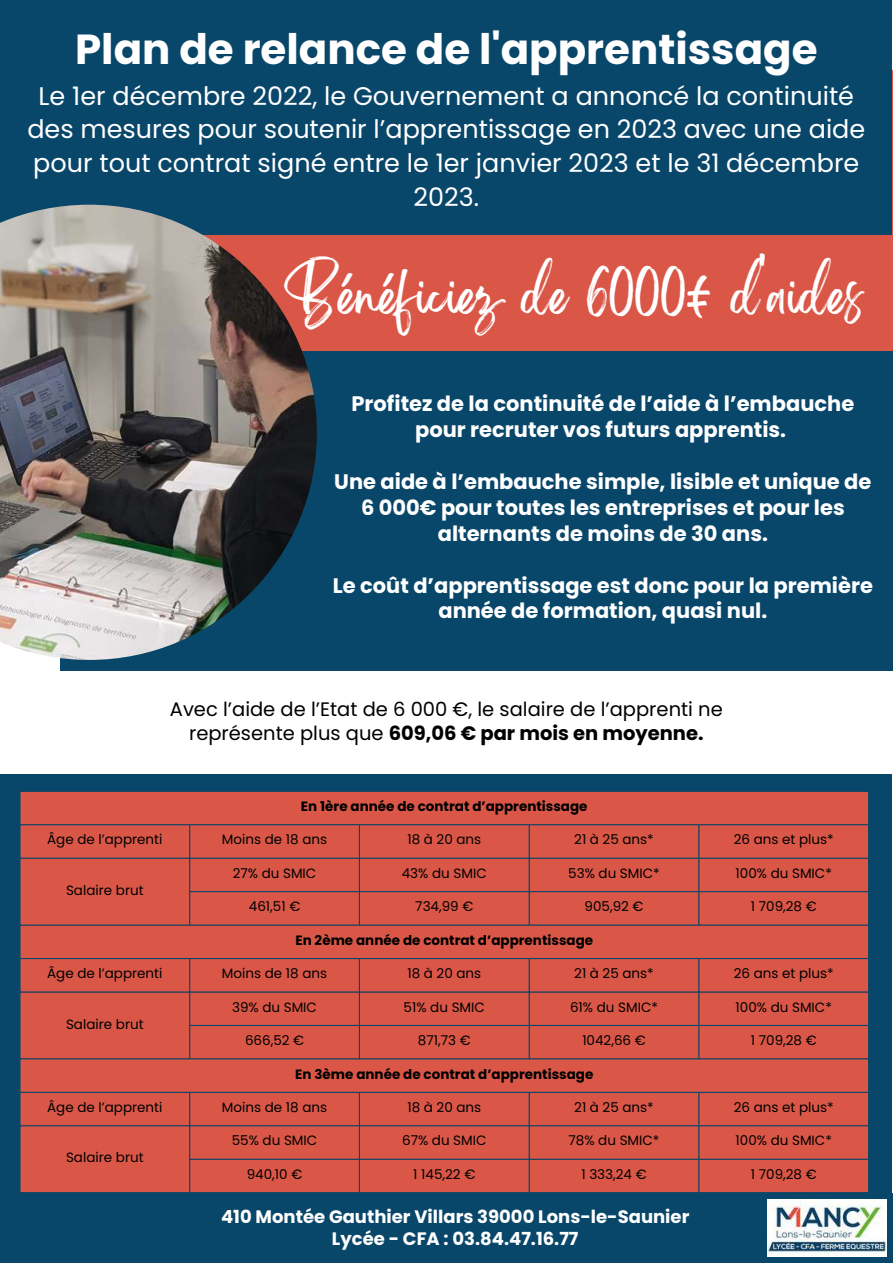
<style>
.page{position:relative;width:893px;height:1264px;background:#fff}
.page>*{position:absolute;margin:0;border:0;box-sizing:border-box;transform-origin:0 0}
.t1{font:46.5px "Brightwall";color:#fff}
.t2{font:700 42px "Poppins";color:#fff}
.t3{font:25.5px/33.8px "Poppins";color:#fff;text-align:center}
.t4{font:700 21px/25.8px "Poppins";color:#fff;text-align:center}
.t5{font:19.5px/24.8px "Poppins";color:#000;text-align:center}
.t6{font:700 18px/22.5px "Poppins";color:#fff;text-align:center}
.t7{font:13.5px "Poppins";color:#000}
.t8{font:700 13.5px "Poppins";color:#000}
.s1{font-weight:700}
</style>
<div class="page">
<div style="left:0;top:774px;width:891px;height:488px;background:#09476a"></div>
<div style="left:0;top:1193px;width:892px;height:69px;background:#09476a"></div>
<img style="left:767px;top:1199px;width:119px;height:57px">
<div style="left:60px;top:223px;width:832px;height:447px;background:#09476a"></div>
<div style="left:0;top:71px;width:892px;height:280px;background:#da5748"></div>
<div style="left:0;top:0;width:891px;height:234px;background:#09476a"></div>
<div style="left:21px;top:791px;width:847px;height:401px;background:#da5748"></div>
<hr style="left:189px;top:825px;width:1px;height:99px;background:#09476a">
<hr style="left:189px;top:959px;width:1px;height:99px;background:#09476a">
<hr style="left:189px;top:1092px;width:1px;height:100px;background:#09476a">
<hr style="left:359px;top:825px;width:1px;height:99px;background:#09476a">
<hr style="left:359px;top:959px;width:1px;height:99px;background:#09476a">
<hr style="left:359px;top:1092px;width:1px;height:100px;background:#09476a">
<hr style="left:528px;top:825px;width:1px;height:99px;background:#09476a">
<hr style="left:528px;top:959px;width:1px;height:99px;background:#09476a">
<hr style="left:528px;top:1092px;width:1px;height:100px;background:#09476a">
<hr style="left:698px;top:825px;width:1px;height:99px;background:#09476a">
<hr style="left:698px;top:959px;width:1px;height:99px;background:#09476a">
<hr style="left:698px;top:1092px;width:1px;height:100px;background:#09476a">
<hr style="left:19px;top:824px;width:850px;height:1px;background:#09476a">
<hr style="left:19px;top:857px;width:850px;height:1px;background:#09476a">
<hr style="left:189px;top:891px;width:680px;height:1px;background:#09476a">
<hr style="left:19px;top:924px;width:850px;height:1px;background:#09476a">
<hr style="left:19px;top:958px;width:850px;height:1px;background:#09476a">
<hr style="left:19px;top:991px;width:850px;height:1px;background:#09476a">
<hr style="left:189px;top:1024px;width:680px;height:2px;background:#09476a">
<hr style="left:19px;top:1058px;width:850px;height:1px;background:#09476a">
<hr style="left:19px;top:1091px;width:850px;height:1px;background:#09476a">
<hr style="left:19px;top:1125px;width:850px;height:1px;background:#09476a">
<hr style="left:189px;top:1158px;width:680px;height:1px;background:#09476a">
<img style="left:0;top:205px;width:317px;height:455px">
<h2 class="t2" style="left:75px;top:20px;width:744px">Plan de relance de l'apprentissage</h2>
<h3 class="t3" style="left:27px;top:79px;width:839px">Le 1er décembre 2022, le Gouvernement a annoncé la continuité des mesures pour soutenir l’apprentissage en 2023 avec une aide pour tout contrat signé entre le 1er janvier 2023 et le 31 décembre 2023.</h3>
<h1 class="t1" style="left:284px;top:279px;width:581px">Bénéficiez de 6000€ d'aides</h1>
<h3 class="t4" style="left:351px;top:391px;width:504px">Profitez de la continuité de l’aide à l’embauche pour recruter vos futurs apprentis.</h3>
<h3 class="t4" style="left:334px;top:469px;width:538px">Une aide à l’embauche simple, lisible et unique de<br>6 000€ pour toutes les entreprises et pour les alternants de moins de 30 ans.</h3>
<h3 class="t4" style="left:333px;top:572px;width:541px">Le coût d’apprentissage est donc pour la première année de formation, quasi nul.</h3>
<h3 class="t5" style="left:170px;top:696px;width:554px">Avec l’aide de l’Etat de 6 000 €, le salaire de l’apprenti ne représente plus que <span class="s1">609,06 € par mois en moyenne.</span></h3>
<p class="t8" style="left:301px;top:796px;width:288px">En 1ère année de contrat d’apprentissage</p>
<p class="t7" style="left:47px;top:830px;width:117px">Âge de l’apprenti</p>
<p class="t7" style="left:222px;top:830px;width:107px">Moins de 18 ans</p>
<p class="t7" style="left:407px;top:830px;width:75px">18 à 20 ans</p>
<p class="t7" style="left:574px;top:830px;width:81px">21 à 25 ans*</p>
<p class="t7" style="left:733px;top:830px;width:101px">26 ans et plus*</p>
<p class="t7" style="left:66px;top:880px;width:79px">Salaire brut</p>
<p class="t7" style="left:233px;top:863px;width:85px">27% du SMIC</p>
<p class="t7" style="left:402px;top:863px;width:86px">43% du SMIC</p>
<p class="t7" style="left:568px;top:863px;width:93px">53% du SMIC*</p>
<p class="t7" style="left:735px;top:863px;width:98px">100% du SMIC*</p>
<p class="t7" style="left:249px;top:897px;width:53px">461,51 €</p>
<p class="t7" style="left:415px;top:897px;width:60px">734,99 €</p>
<p class="t7" style="left:584px;top:897px;width:60px">905,92 €</p>
<p class="t7" style="left:750px;top:897px;width:67px">1 709,28 €</p>
<p class="t8" style="left:295px;top:930px;width:299px">En 2ème année de contrat d’apprentissage</p>
<p class="t7" style="left:47px;top:964px;width:117px">Âge de l’apprenti</p>
<p class="t7" style="left:222px;top:964px;width:107px">Moins de 18 ans</p>
<p class="t7" style="left:407px;top:964px;width:75px">18 à 20 ans</p>
<p class="t7" style="left:574px;top:964px;width:81px">21 à 25 ans*</p>
<p class="t7" style="left:733px;top:964px;width:101px">26 ans et plus*</p>
<p class="t7" style="left:66px;top:1014px;width:79px">Salaire brut</p>
<p class="t7" style="left:232px;top:997px;width:86px">39% du SMIC</p>
<p class="t7" style="left:403px;top:997px;width:83px">51% du SMIC</p>
<p class="t7" style="left:570px;top:997px;width:89px">61% du SMIC*</p>
<p class="t7" style="left:735px;top:997px;width:98px">100% du SMIC*</p>
<p class="t7" style="left:245px;top:1030px;width:61px">666,52 €</p>
<p class="t7" style="left:418px;top:1030px;width:54px">871,73 €</p>
<p class="t7" style="left:582px;top:1030px;width:65px">1042,66 €</p>
<p class="t7" style="left:750px;top:1030px;width:67px">1 709,28 €</p>
<p class="t8" style="left:295px;top:1064px;width:300px">En 3ème année de contrat d’apprentissage</p>
<p class="t7" style="left:47px;top:1097px;width:117px">Âge de l’apprenti</p>
<p class="t7" style="left:222px;top:1097px;width:107px">Moins de 18 ans</p>
<p class="t7" style="left:407px;top:1097px;width:75px">18 à 20 ans</p>
<p class="t7" style="left:574px;top:1097px;width:81px">21 à 25 ans*</p>
<p class="t7" style="left:733px;top:1097px;width:101px">26 ans et plus*</p>
<p class="t7" style="left:66px;top:1148px;width:79px">Salaire brut</p>
<p class="t7" style="left:232px;top:1131px;width:87px">55% du SMIC</p>
<p class="t7" style="left:402px;top:1131px;width:86px">67% du SMIC</p>
<p class="t7" style="left:568px;top:1131px;width:92px">78% du SMIC*</p>
<p class="t7" style="left:735px;top:1131px;width:98px">100% du SMIC*</p>
<p class="t7" style="left:247px;top:1164px;width:57px">940,10 €</p>
<p class="t7" style="left:413px;top:1164px;width:63px">1 145,22 €</p>
<p class="t7" style="left:581px;top:1164px;width:67px">1 333,24 €</p>
<p class="t7" style="left:750px;top:1164px;width:67px">1 709,28 €</p>
<h3 class="t6" style="left:221px;top:1204px;width:469px">410 Montée Gauthier Villars 39000 Lons-le-Saunier<br>Lycée - CFA : 03.84.47.16.77</h3>
</div>
